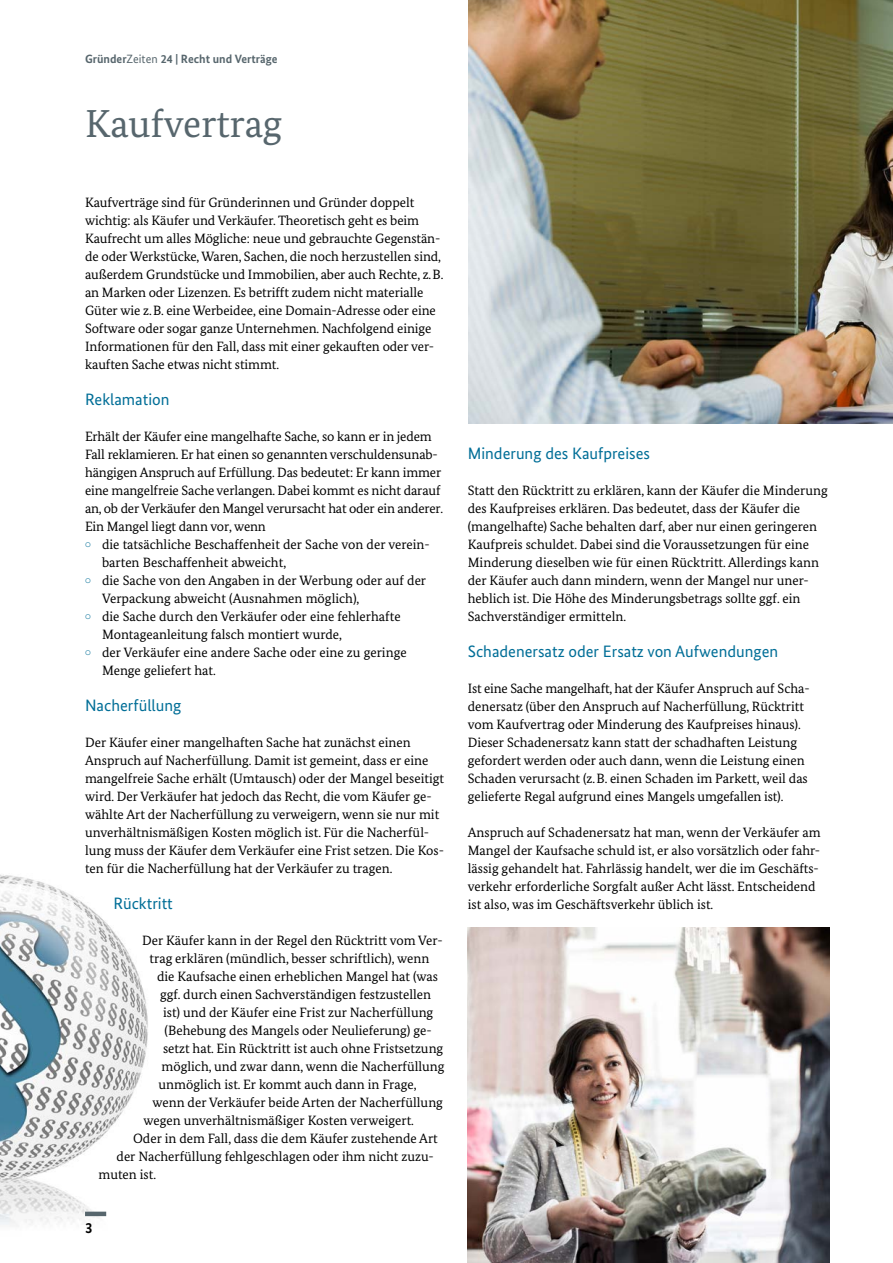
<style>
.page{position:relative;width:893px;height:1263px;background:#fff}
.page>*{position:absolute;margin:0;border:0;box-sizing:border-box;transform-origin:0 0}
.t1{font:39px "Bundes Serif";color:#57666d}
.t2{font:16.5px "Bundes Sans";color:#006e97}
.t3{font:700 15px "Bundes Sans";color:#000}
.t4{font:13.5px/18px "Bundes Serif";color:#000}
.t5{font:700 12px "Bundes Sans";color:#57666d}
.s1{font-weight:400}
</style>
<div class="page">
<img style="left:0;top:874px;width:148px;height:352px">
<img style="left:468px;top:0;width:425px;height:423px">
<img style="left:468px;top:927px;width:361px;height:336px">
<div style="left:85px;top:1211px;width:21px;height:5px;background:#57666d"></div>
<p class="t5" style="left:85px;top:52px;width:194px">Gründer<span class="s1">Zeiten</span> 24 | Recht und Verträge</p>
<h2 class="t1" style="left:85px;top:99px;width:199px">Kaufvertrag</h2>
<p class="t4" style="left:85px;top:193px;width:360px">Kaufverträge sind für Gründerinnen und Gründer doppelt wichtig: als Käufer und Verkäufer. Theoretisch geht es beim Kaufrecht um alles Mögliche: neue und gebrauchte Gegenstän&shy;de oder Werkstücke, Waren, Sachen, die noch herzustellen sind, außerdem Grundstücke und Immobilien, aber auch Rechte, z.B. an Marken oder Lizenzen. Es betrifft zudem nicht materialle Güter wie z.B. eine Werbeidee, eine Domain-Adresse oder eine Software oder sogar ganze Unternehmen. Nachfolgend einige Informationen für den Fall, dass mit einer gekauften oder ver&shy;kauften Sache etwas nicht stimmt.</p>
<h3 class="t2" style="left:85px;top:389px;width:86px">Reklamation</h3>
<p class="t4" style="left:85px;top:427px;width:359px">Erhält der Käufer eine mangelhafte Sache, so kann er in jedem Fall reklamieren. Er hat einen so genannten verschuldensunab&shy;hängigen Anspruch auf Erfüllung. Das bedeutet: Er kann immer eine mangelfreie Sache verlangen. Dabei kommt es nicht darauf an, ob der Verkäufer den Mangel verursacht hat oder ein anderer.<br>Ein Mangel liegt dann vor, wenn</p>
<p class="t4" style="left:102px;top:535px;width:329px;text-indent:-17px"><sup>•</sup> die tatsächliche Beschaffenheit der Sache von der verein&shy;barten Beschaffenheit abweicht,</p>
<p class="t4" style="left:102px;top:571px;width:326px;text-indent:-17px"><sup>•</sup> die Sache von den Angaben in der Werbung oder auf der<br>Verpackung abweicht (Ausnahmen möglich),</p>
<p class="t4" style="left:102px;top:607px;width:300px;text-indent:-17px"><sup>•</sup> die Sache durch den Verkäufer oder eine fehlerhafte<br>Montageanleitung falsch montiert wurde,</p>
<p class="t4" style="left:102px;top:643px;width:306px;text-indent:-17px"><sup>•</sup> der Verkäufer eine andere Sache oder eine zu geringe<br>Menge geliefert hat.</p>
<h3 class="t2" style="left:85px;top:695px;width:98px">Nacherfüllung</h3>
<p class="t4" style="left:85px;top:733px;width:361px">Der Käufer einer mangelhaften Sache hat zunächst einen Anspruch auf Nacherfüllung. Damit ist gemeint, dass er eine mangelfreie Sache erhält (Umtausch) oder der Mangel beseitigt wird. Der Verkäufer hat jedoch das Recht, die vom Käufer ge&shy;wählte Art der Nacherfüllung zu verweigern, wenn sie nur mit unverhältnismäßigen Kosten möglich ist. Für die Nacherfül&shy;lung muss der Käufer dem Verkäufer eine Frist setzen. Die Kos&shy;ten für die Nacherfüllung hat der Verkäufer zu tragen.</p>
<h3 class="t2" style="left:114px;top:893px;width:61px">Rücktritt</h3>
<p class="t4" style="left:142px;top:931px;width:302px">Der Käufer kann in der Regel den Rücktritt vom Ver-</p>
<p class="t4" style="left:150px;top:949px;width:281px">trag erklären (mündlich, besser schriftlich), wenn</p>
<p class="t4" style="left:157px;top:967px;width:283px">die Kaufsache einen erheblichen Mangel hat (was</p>
<p class="t4" style="left:160px;top:985px;width:273px">ggf. durch einen Sachverständigen festzustellen</p>
<p class="t4" style="left:163px;top:1003px;width:272px">ist) und der Käufer eine Frist zur Nacherfüllung</p>
<p class="t4" style="left:165px;top:1021px;width:269px">(Behebung des Mangels oder Neulieferung) ge-</p>
<p class="t4" style="left:163px;top:1039px;width:282px">setzt hat. Ein Rücktritt ist auch ohne Fristsetzung</p>
<p class="t4" style="left:162px;top:1057px;width:285px">möglich, und zwar dann, wenn die Nacherfüllung</p>
<p class="t4" style="left:159px;top:1075px;width:259px">unmöglich ist. Er kommt auch dann in Frage,</p>
<p class="t4" style="left:153px;top:1093px;width:292px">wenn der Verkäufer beide Arten der Nacherfüllung</p>
<p class="t4" style="left:144px;top:1111px;width:272px">wegen unverhältnismäßiger Kosten verweigert.</p>
<p class="t4" style="left:133px;top:1129px;width:306px">Oder in dem Fall, dass die dem Käufer zustehende Art</p>
<p class="t4" style="left:117px;top:1147px;width:319px">der Nacherfüllung fehlgeschlagen oder ihm nicht zuzu-</p>
<p class="t4" style="left:99px;top:1165px;width:59px">muten ist.</p>
<p class="t3" style="left:85px;top:1219px;width:9px">3</p>
<h3 class="t2" style="left:468px;top:443px;width:184px">Minderung des Kaufpreises</h3>
<p class="t4" style="left:468px;top:481px;width:361px">Statt den Rücktritt zu erklären, kann der Käufer die Minderung des Kaufpreises erklären. Das bedeutet, dass der Käufer die (mangelhafte) Sache behalten darf, aber nur einen geringeren Kaufpreis schuldet. Dabei sind die Voraussetzungen für eine Minderung dieselben wie für einen Rücktritt. Allerdings kann der Käufer auch dann mindern, wenn der Mangel nur uner&shy;heblich ist. Die Höhe des Minderungsbetrags sollte ggf. ein Sachverständiger ermitteln.</p>
<h3 class="t2" style="left:468px;top:641px;width:312px">Schadenersatz oder Ersatz von Aufwendungen</h3>
<p class="t4" style="left:468px;top:679px;width:344px">Ist eine Sache mangelhaft, hat der Käufer Anspruch auf Scha&shy;denersatz (über den Anspruch auf Nacherfüllung, Rücktritt vom Kaufvertrag oder Minderung des Kaufpreises hinaus).<br>Dieser Schadenersatz kann statt der schadhaften Leistung gefordert werden oder auch dann, wenn die Leistung einen Schaden verursacht (z.B. einen Schaden im Parkett, weil das gelieferte Regal aufgrund eines Mangels umgefallen ist).</p>
<p class="t4" style="left:468px;top:823px;width:354px">Anspruch auf Schadenersatz hat man, wenn der Verkäufer am Mangel der Kaufsache schuld ist, er also vorsätzlich oder fahr&shy;lässig gehandelt hat. Fahrlässig handelt, wer die im Geschäfts&shy;verkehr erforderliche Sorgfalt außer Acht lässt. Entscheidend ist also, was im Geschäftsverkehr üblich ist.</p>
</div>
